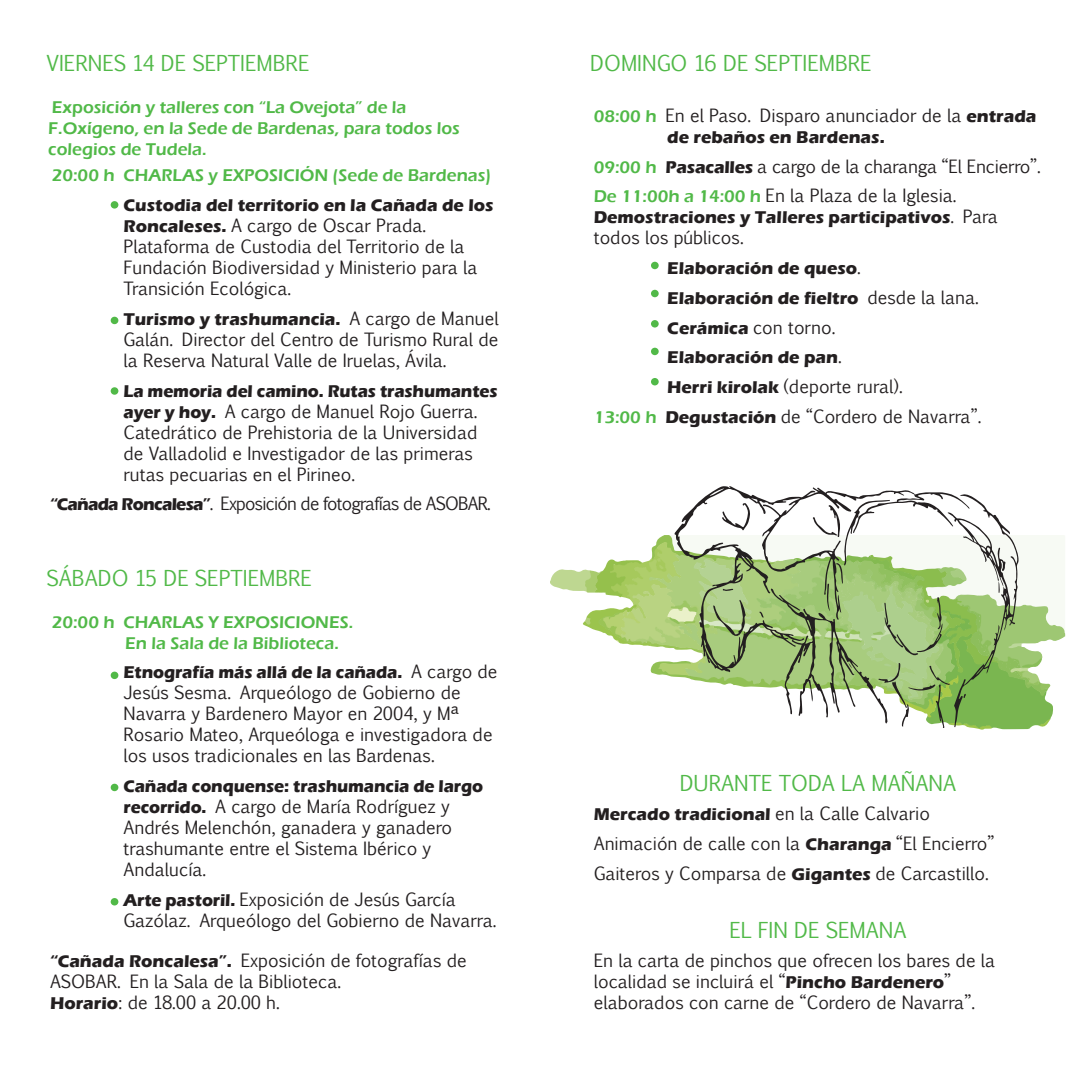
<style>
.page{position:relative;width:1072px;height:1072px;background:#fff}
.page>*{position:absolute;margin:0;border:0;box-sizing:border-box;transform-origin:0 0}
.t1{font:21px "Euphemia CAS";color:#51b948}
.t2{font:17.5px/21px "Euphemia CAS";color:#231f20}
.t3{font:700 17.5px/29.8px "Eras ITC";color:#231f20}
.t4{font:600 17.5px/21px "Eras ITC";color:#51b948}
.t5{font:17.5px "Euphemia CAS";letter-spacing:-.045em;color:#231f20}
.s1{font-family:"Eras ITC";font-weight:700}
.s2{font-family:"Euphemia CAS";font-weight:400}
.s3{font-family:"Eras ITC";font-weight:600;color:#51b948}
</style>
<div class="page">
<svg style="left:709px;top:486px;width:241px;height:8px"></svg>
<svg style="left:550px;top:494px;width:515px;height:235px"></svg>
<div style="left:111px;top:201px;width:7px;height:7px;background:#51b948;border-radius:50%"></div>
<div style="left:111px;top:317px;width:7px;height:7px;background:#51b948;border-radius:50%"></div>
<div style="left:111px;top:387px;width:7px;height:8px;background:#51b948;border-radius:50%"></div>
<div style="left:111px;top:671px;width:7px;height:8px;background:#51b948;border-radius:50%"></div>
<div style="left:111px;top:783px;width:7px;height:8px;background:#51b948;border-radius:50%"></div>
<div style="left:111px;top:898px;width:7px;height:7px;background:#51b948;border-radius:50%"></div>
<div style="left:651px;top:262px;width:7px;height:7px;background:#51b948;border-radius:50%"></div>
<div style="left:651px;top:290px;width:7px;height:7px;background:#51b948;border-radius:50%"></div>
<div style="left:651px;top:320px;width:7px;height:7px;background:#51b948;border-radius:50%"></div>
<div style="left:651px;top:348px;width:7px;height:7px;background:#51b948;border-radius:50%"></div>
<div style="left:651px;top:378px;width:7px;height:7px;background:#51b948;border-radius:50%"></div>
<p class="t1" style="left:46px;top:48px;width:264px">VIERNES 14 DE SEPTIEMBRE</p>
<p class="t4" style="left:48px;top:97px;width:413px">Exposición y talleres con “La Ovejota” de la<br>F.Oxígeno, en la Sede de Bardenas, para todos los colegios de Tudela.</p>
<p class="t4" style="left:52px;top:165px;width:441px">20:00 h CHARLAS y EXPOSICIÓN (Sede de Bardenas)</p>
<p class="t3" style="left:123px;top:190px;width:371px">Custodia del territorio en la Cañada de los</p>
<p class="t2" style="left:123px;top:215px;width:355px"><span class="s1">Roncaleses.</span> A cargo de Oscar Prada.<br>Plataforma de Custodia del Territorio de la Fundación Biodiversidad y Ministerio para la Transición Ecológica.</p>
<p class="t3" style="left:123px;top:304px;width:377px">Turismo y trashumancia. <span class="s2">A cargo de Manuel</span></p>
<p class="t2" style="left:123px;top:328px;width:376px">Galán. Director del Centro de Turismo Rural de la Reserva Natural Valle de Iruelas, Ávila.</p>
<p class="t3" style="left:123px;top:376px;width:375px">La memoria del camino. Rutas trashumantes</p>
<p class="t2" style="left:123px;top:400px;width:355px"><span class="s1">ayer y hoy.</span> A cargo de Manuel Rojo Guerra.<br>Catedrático de Prehistoria de la Universidad de Valladolid e Investigador de las primeras rutas pecuarias en el Pirineo.</p>
<p class="t5" style="left:50px;top:491px;width:442px"><span class="s1">“Cañada Roncalesa”</span>. Exposición de fotografías de ASOBAR.</p>
<p class="t1" style="left:46px;top:562px;width:267px">SÁBADO 15 DE SEPTIEMBRE</p>
<p class="t4" style="left:125px;top:611px;width:229px;text-indent:-74px">20:00 h CHARLAS Y EXPOSICIONES.<br>En la Sala de la Biblioteca.</p>
<p class="t3" style="left:123px;top:657px;width:375px">Etnografía más allá de la cañada. <span class="s2">A cargo de</span></p>
<p class="t2" style="left:123px;top:682px;width:370px">Jesús Sesma. Arqueólogo de Gobierno de Navarra y Bardenero Mayor en 2004, y Mª Rosario Mateo, Arqueóloga e investigadora de los usos tradicionales en las Bardenas.</p>
<p class="t3" style="left:123px;top:771px;width:361px">Cañada conquense: trashumancia de largo</p>
<p class="t2" style="left:123px;top:796px;width:330px"><span class="s1">recorrido.</span> A cargo de María Rodríguez y<br>Andrés Melenchón, ganadera y ganadero trashumante entre el Sistema Ibérico y<br>Andalucía.</p>
<p class="t2" style="left:123px;top:888px;width:374px"><span class="s1">Arte pastoril.</span> Exposición de Jesús García<br>Gazólaz. Arqueólogo del Gobierno de Navarra.</p>
<p class="t2" style="left:50px;top:950px;width:418px"><span class="s1">“Cañada Roncalesa”.</span> Exposición de fotografías de<br>ASOBAR. En la Sala de la Biblioteca.<br><span class="s1">Horario</span>: de 18.00 a 20.00 h.</p>
<p class="t1" style="left:590px;top:48px;width:283px">DOMINGO 16 DE SEPTIEMBRE</p>
<p class="t2" style="left:593px;top:105px;width:444px"><span class="s3">08:00 h</span> En el Paso. Disparo anunciador de la <span class="s1">entrada</span></p>
<p class="t3" style="left:667px;top:122px;width:219px">de rebaños en Bardenas.</p>
<p class="t2" style="left:593px;top:151px;width:448px;line-height:29.8px"><span class="s3">09:00 h</span> <span class="s1">Pasacalles</span> a cargo de la charanga “El Encierro”.<br><span class="s3">De 11:00h a 14:00 h</span> En la Plaza de la Iglesia.</p>
<p class="t3" style="left:593px;top:203px;width:406px">Demostraciones y Talleres participativos<span class="s2">. Para</span></p>
<p class="t2" style="left:593px;top:227px;width:151px">todos los públicos.</p>
<p class="t3" style="left:667px;top:253px;width:313px">Elaboración de queso<span class="s2">.<br></span>Elaboración de fieltro <span class="s2">desde la lana.</span></p>
<p class="t2" style="left:667px;top:316px;width:169px"><span class="s1">Cerámica</span> con torno.</p>
<p class="t3" style="left:667px;top:343px;width:176px">Elaboración de pan<span class="s2">.</span></p>
<p class="t2" style="left:593px;top:372px;width:389px;line-height:29.8px;text-align:center"><span class="s1">Herri kirolak</span> (deporte rural).<br><span class="s3">13:00 h</span> <span class="s1">Degustación</span> de “Cordero de Navarra”.</p>
<p class="t1" style="left:679px;top:767px;width:278px">DURANTE TODA LA MAÑANA</p>
<p class="t3" style="left:593px;top:799px;width:338px">Mercado tradicional <span class="s2">en la Calle Calvario</span></p>
<p class="t2" style="left:593px;top:828px;width:402px;line-height:29.8px">Animación de calle con la <span class="s1">Charanga</span> “El Encierro”<br>Gaiteros y Comparsa de <span class="s1">Gigantes</span> de Carcastillo.</p>
<p class="t1" style="left:729px;top:914px;width:179px">EL FIN DE SEMANA</p>
<p class="t2" style="left:593px;top:950px;width:403px">En la carta de pinchos que ofrecen los bares de la localidad se incluirá el “<span class="s1">Pincho Bardenero</span>” elaborados con carne de “Cordero de Navarra”.</p>
</div>
